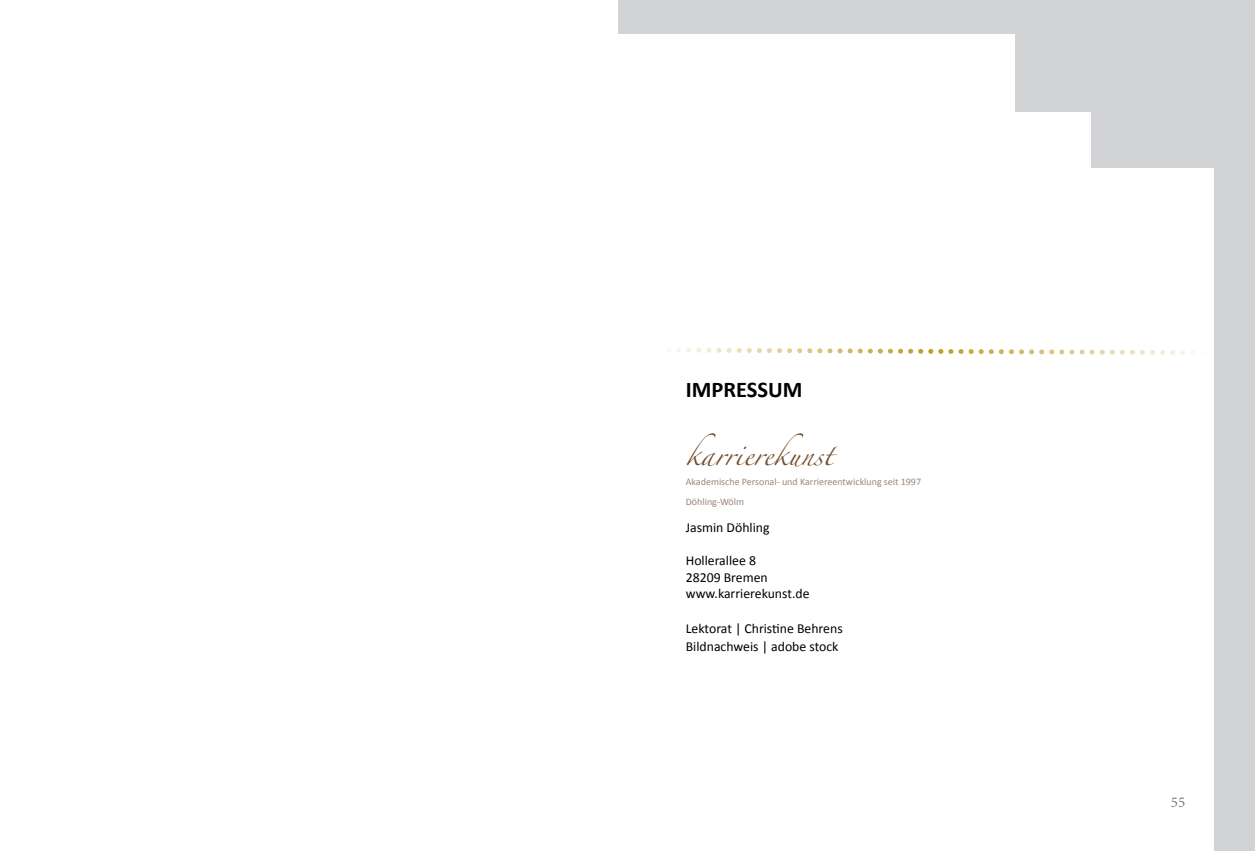
<style>
.page{position:relative;width:1255px;height:851px;background:#fff}
.page>*{position:absolute;margin:0;border:0;box-sizing:border-box;transform-origin:0 0}
.t1{font:700 22.5px "Calibri";color:#000}
.t2{font:20px "Zapfino";color:#754d29}
.t3{font:15px "Minion Pro";color:#7c7e81}
.t4{font:13.75px/16.5px "Calibri";color:#000}
.t5{font:10px/20px "Calibri";color:#9b8579}
</style>
<div class="page">
<div style="left:1090px;top:110px;width:164px;height:57px;background:#d1d3d4"></div>
<div style="left:1015px;top:0;width:237px;height:111px;background:#d1d3d4"></div>
<div style="left:618px;top:0;width:627px;height:33px;background:#d1d3d4"></div>
<div style="left:1214px;top:0;width:40px;height:850px;background:#d1d3d4"></div>
<svg style="left:667px;top:348px;width:528px;height:7px"></svg>
<h1 class="t1" style="left:685px;top:375px;width:118px">IMPRESSUM</h1>
<h2 class="t2" style="left:685px;top:446px;width:149px">karrierekunst</h2>
<p class="t5" style="left:685px;top:471px;width:237px">Akademische Personal- und Karriereentwicklung seit 1997<br>Döhling-Wölm</p>
<p class="t4" style="left:685px;top:519px;width:85px">Jasmin Döhling</p>
<p class="t4" style="left:685px;top:552px;width:125px">Hollerallee 8<br>28209 Bremen www.karrierekunst.de</p>
<p class="t4" style="left:685px;top:619px;width:158px;line-height:17.5px">Lektorat | Christine Behrens<br>Bildnachweis | adobe stock</p>
<p class="t3" style="left:1170px;top:791px;width:16px">55</p>
</div>
